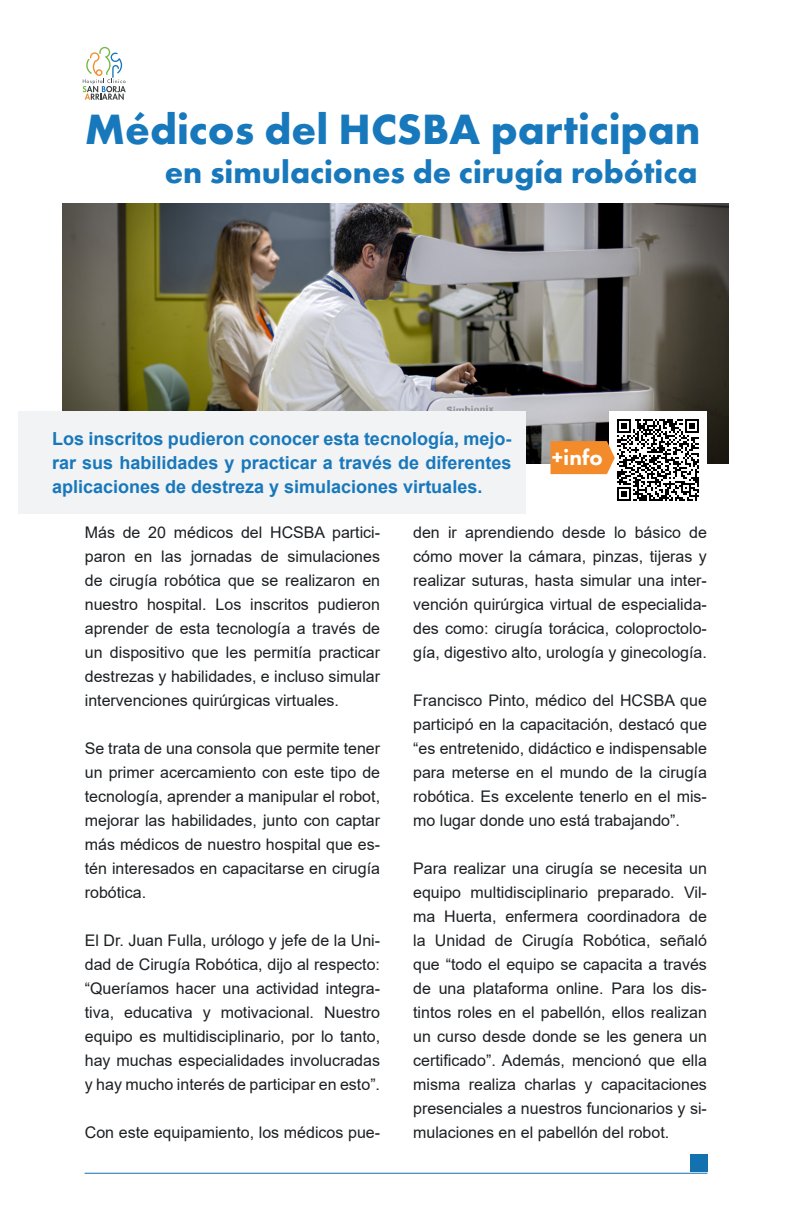
<style>
.page{position:relative;width:792px;height:1224px;background:#fff}
.page>*{position:absolute;margin:0;border:0;box-sizing:border-box;transform-origin:0 0}
.t1{font:700 44px "Futura PT";color:#1878bc}
.t2{font:700 32.6px "Futura PT";color:#1878bc}
.t3{font:800 22.4px "Futura PT";color:#fff}
.t4{font:700 18px/24px "Arial";color:#1878bc;text-align:justify}
.t5{font:16px/24px "Arial";color:#1c2023;text-align:justify}
</style>
<div class="page">
<svg style="left:83px;top:47px;width:43px;height:53px"></svg>
<img style="left:63px;top:203px;width:666px;height:261px">
<div style="left:690px;top:1154px;width:17px;height:17px;background:#1471b0"></div>
<hr style="left:85px;top:1173px;width:622px;height:1px;background:#1471b0">
<div style="left:18px;top:412px;width:508px;height:102px;background:#f2f3f4"></div>
<img style="left:610px;top:412px;width:97px;height:89px">
<svg style="left:551px;top:441px;width:64px;height:33px;background:#f29137"></svg>
<p class="t1" style="left:85px;top:101px;width:617px">Médicos del HCSBA participan</p>
<p class="t2" style="left:165px;top:151px;width:534px">en simulaciones de cirugía robótica</p>
<p class="t4" style="left:52px;top:427px;width:461px">Los inscritos pudieron conocer esta tecnología, mejo&shy;rar sus habilidades y practicar a través de diferentes aplicaciones de destreza y simulaciones virtuales.</p>
<p class="t5" style="left:413px;top:521px;width:295px">den ir aprendiendo desde lo básico de cómo mover la cámara, pinzas, tijeras y realizar suturas, hasta simular una inter&shy;vención quirúrgica virtual de especialida&shy;des como: cirugía torácica, coloproctolo&shy;gía, digestivo alto, urología y ginecología.</p>
<p class="t5" style="left:413px;top:689px;width:295px">Francisco Pinto, médico del HCSBA que participó en la capacitación, destacó que “es entretenido, didáctico e indispensable para meterse en el mundo de la cirugía robótica. Es excelente tenerlo en el mis&shy;mo lugar donde uno está trabajando”.</p>
<p class="t5" style="left:413px;top:857px;width:295px">Para realizar una cirugía se necesita un equipo multidisciplinario preparado. Vil&shy;ma Huerta, enfermera coordinadora de la Unidad de Cirugía Robótica, señaló que “todo el equipo se capacita a través de una plataforma online. Para los dis&shy;tintos roles en el pabellón, ellos realizan un curso desde donde se les genera un certificado”. Además, mencionó que ella misma realiza charlas y capacitaciones presenciales a nuestros funcionarios y si&shy;mulaciones en el pabellón del robot.</p>
<p class="t3" style="left:552px;top:444px;width:52px">+info</p>
<p class="t5" style="left:85px;top:521px;width:297px">Más de 20 médicos del HCSBA partici&shy;paron en las jornadas de simulaciones de cirugía robótica que se realizaron en nuestro hospital. Los inscritos pudieron aprender de esta tecnología a través de un dispositivo que les permitía practicar destrezas y habilidades, e incluso simular intervenciones quirúrgicas virtuales.</p>
<p class="t5" style="left:85px;top:737px;width:297px">Se trata de una consola que permite tener un primer acercamiento con este tipo de tecnología, aprender a manipular el robot, mejorar las habilidades, junto con captar más médicos de nuestro hospital que es&shy;tén interesados en capacitarse en cirugía robótica.</p>
<p class="t5" style="left:85px;top:929px;width:297px">El Dr. Juan Fulla, urólogo y jefe de la Uni&shy;dad de Cirugía Robótica, dijo al respecto: “Queríamos hacer una actividad integra&shy;tiva, educativa y motivacional. Nuestro equipo es multidisciplinario, por lo tanto, hay muchas especialidades involucradas y hay mucho interés de participar en esto”.</p>
<p class="t5" style="left:85px;top:1121px;width:297px">Con este equipamiento, los médicos pue-</p>
</div>
